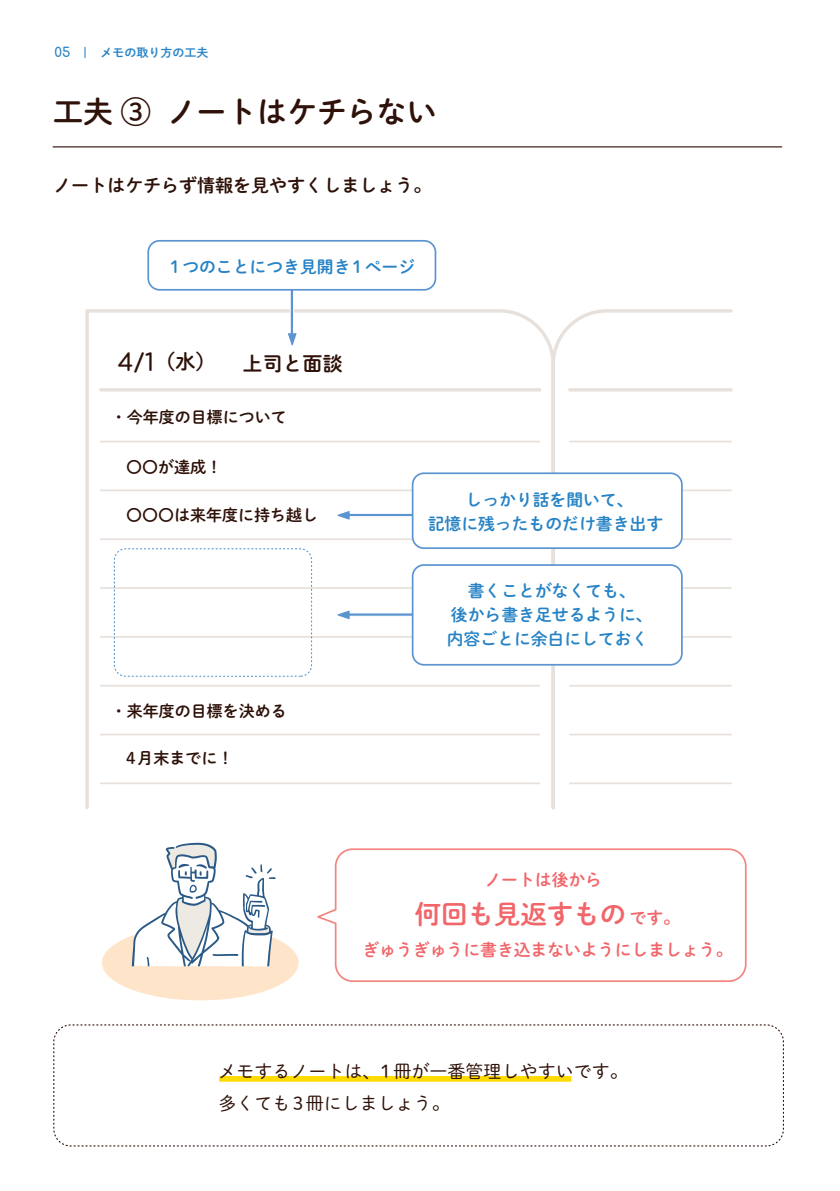
<style>
.page{position:relative;width:840px;height:1191px;background:#fff}
.page>*{position:absolute;margin:0;border:0;box-sizing:border-box;transform-origin:0 0}
.t1{font:30px "P Shuei M Go Std B";color:#2e1108}
.t2{font:26.4px "P Shuei M Go Std B";color:#f1666a}
.t3{font:600 24px "Comfortaa";color:#2e1108}
.t4{font:20px "P Shuei M Go Std B";color:#2e1108}
.t5{font:18px/32px "P Shuei M Go Std L";color:#2e1108}
.t6{font:18px "P Shuei M Go Std B";color:#2e1108}
.t7{font:16.8px/24px "P Shuei M Go Std B";color:#2783c5;text-align:center}
.t8{font:16.8px "P Shuei M Go Std B";color:#f1666a}
.t9{font:16px "P Shuei M Go Std B";color:#2e1108}
.t10{font:12px "P Shuei M Go Std B";color:#2783c5}
.s1{font-family:"Comfortaa";font-weight:600;font-size:13.2px}
.s2{font-family:"P Shuei M Go Std B";font-weight:400;font-size:20px}
.s3{font-size:16.8px}
</style>
<div class="page">
<svg style="left:85px;top:309px;width:464px;height:501px"></svg>
<svg style="left:549px;top:309px;width:184px;height:501px"></svg>
<hr style="left:569px;top:388px;width:161px;height:3px;background:#e7e0db">
<hr style="left:569px;top:441px;width:161px;height:1px;background:#e7e0db">
<hr style="left:569px;top:489px;width:161px;height:2px;background:#e7e0db">
<hr style="left:569px;top:538px;width:161px;height:2px;background:#e7e0db">
<hr style="left:569px;top:587px;width:161px;height:2px;background:#e7e0db">
<hr style="left:569px;top:636px;width:161px;height:1px;background:#e7e0db">
<hr style="left:569px;top:685px;width:161px;height:1px;background:#e7e0db">
<hr style="left:569px;top:733px;width:161px;height:2px;background:#e7e0db">
<hr style="left:569px;top:782px;width:161px;height:2px;background:#e7e0db">
<hr style="left:101px;top:388px;width:438px;height:3px;background:#e7e0db">
<hr style="left:101px;top:441px;width:438px;height:1px;background:#e7e0db">
<hr style="left:101px;top:489px;width:438px;height:2px;background:#e7e0db">
<hr style="left:101px;top:538px;width:438px;height:2px;background:#e7e0db">
<hr style="left:101px;top:587px;width:438px;height:2px;background:#e7e0db">
<hr style="left:101px;top:636px;width:438px;height:1px;background:#e7e0db">
<hr style="left:101px;top:685px;width:438px;height:1px;background:#e7e0db">
<hr style="left:101px;top:733px;width:438px;height:2px;background:#e7e0db">
<hr style="left:101px;top:782px;width:438px;height:2px;background:#e7e0db">
<div style="left:219px;top:1076px;width:352px;height:5px;background:#ffdc01"></div>
<svg style="left:317px;top:848px;width:430px;height:134px"></svg>
<hr style="left:53px;top:146px;width:728px;height:1px;background:#2e1108">
<svg style="left:286px;top:291px;width:11px;height:55px"></svg>
<svg style="left:336px;top:510px;width:75px;height:11px"></svg>
<svg style="left:336px;top:609px;width:75px;height:11px"></svg>
<div style="left:147px;top:240px;width:289px;height:51px;border:2px solid #5b94cf;border-radius:11px"></div>
<div style="left:412px;top:565px;width:269px;height:100px;background:#fff;border-radius:11px"></div>
<div style="left:411px;top:564px;width:271px;height:101px;border:2px solid #5b94cf;border-radius:11px"></div>
<div style="left:114px;top:548px;width:198px;height:129px;border:1px dashed #5b94cf;border-radius:11px"></div>
<div style="left:412px;top:473px;width:269px;height:75px;background:#fff;border-radius:11px"></div>
<div style="left:411px;top:472px;width:271px;height:77px;border:2px solid #5b94cf;border-radius:11px"></div>
<div style="left:53px;top:1024px;width:730px;height:122px;border:1px dashed #2e1108;border-radius:17px"></div>
<div style="left:102px;top:925px;width:196px;height:75px;background:#fee5ca;border-radius:50%"></div>
<svg style="left:132px;top:842px;width:143px;height:124px"></svg>
<p class="t10" style="left:54px;top:43px;width:155px"><span class="s1">05</span>　|　メモの取り方の工夫</p>
<h1 class="t1" style="left:53px;top:90px;width:385px">工夫 ③ ノートはケチらない</h1>
<p class="t6" style="left:53px;top:172px;width:379px">ノートはケチらず情報を見やすくしましょう。</p>
<p class="t7" style="left:170px;top:254px;width:246px">1つのことにつき見開き1ページ</p>
<h3 class="t3" style="left:118px;top:349px;width:99px">4/1<span class="s2">（水）</span></h3>
<p class="t4" style="left:242px;top:348px;width:101px">上司と面談</p>
<p class="t9" style="left:111px;top:405px;width:177px">・今年度の目標について</p>
<p class="t9" style="left:126px;top:455px;width:97px">〇〇が達成！</p>
<p class="t9" style="left:126px;top:503px;width:193px">〇〇〇は来年度に持ち越し</p>
<p class="t9" style="left:111px;top:699px;width:177px">・来年度の目標を決める</p>
<p class="t9" style="left:126px;top:746px;width:109px">4月末までに！</p>
<p class="t7" style="left:427px;top:487px;width:237px">しっかり話を聞いて、<br>記憶に残ったものだけ書き出す</p>
<p class="t7" style="left:446px;top:577px;width:207px">書くことがなくても、<br>後から書き足せるように、内容ごとに余白にしておく</p>
<p class="t8" style="left:484px;top:867px;width:119px">ノートは後から</p>
<h2 class="t2" style="left:414px;top:894px;width:267px">何回も見返すもの<span class="s3">です。</span></h2>
<p class="t8" style="left:362px;top:937px;width:371px">ぎゅうぎゅうに書き込まないようにしましょう。</p>
<p class="t5" style="left:218px;top:1054px;width:410px">メモするノートは、1冊が一番管理しやすいです。多くても3冊にしましょう。</p>
</div>
